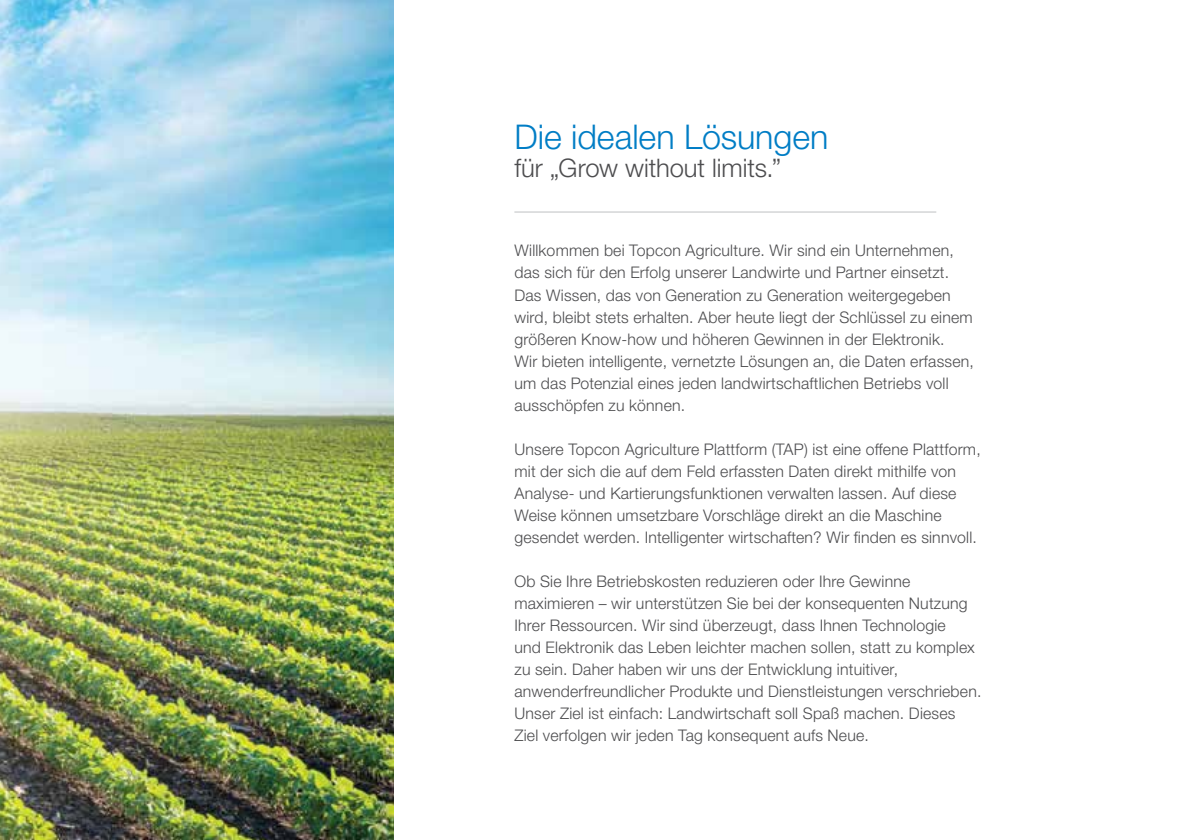
<style>
.page{position:relative;width:1191px;height:840px;background:#fff}
.page>*{position:absolute;margin:0;border:0;box-sizing:border-box;transform-origin:0 0}
.t1{font:300 34px "Helvetica Neue LTW1 G";color:#007dc5}
.t2{font:300 25.6px "Helvetica Neue LTW1 G";letter-spacing:-.005em;color:#4d4d4f}
.t3{font:300 16px/22px "Helvetica Neue LTW1 G";letter-spacing:.015em;color:#4d4d4f}
</style>
<div class="page">
<img style="left:0;top:0;width:393px;height:839px">
<hr style="left:514px;top:211px;width:422px;height:2px;background:#d1d3d4">
<h1 class="t1" style="left:514px;top:116px;width:315px">Die idealen Lösungen</h1>
<h2 class="t2" style="left:514px;top:152px;width:268px">für „Grow without limits.”</h2>
<p class="t3" style="left:514px;top:239px;width:461px">Willkommen bei Topcon Agriculture. Wir sind ein Unternehmen, das sich für den Erfolg unserer Landwirte und Partner einsetzt.<br>Das Wissen, das von Generation zu Generation weitergegeben wird, bleibt stets erhalten. Aber heute liegt der Schlüssel zu einem größeren Know-how und höheren Gewinnen in der Elektronik.<br>Wir bieten intelligente, vernetzte Lösungen an, die Daten erfassen, um das Potenzial eines jeden landwirtschaftlichen Betriebs voll ausschöpfen zu können.</p>
<p class="t3" style="left:514px;top:437px;width:468px">Unsere Topcon Agriculture Plattform (TAP) ist eine offene Plattform, mit der sich die auf dem Feld erfassten Daten direkt mithilfe von Analyse- und Kartierungsfunktionen verwalten lassen. Auf diese Weise können umsetzbare Vorschläge direkt an die Maschine gesendet werden. Intelligenter wirtschaften? Wir finden es sinnvoll.</p>
<p class="t3" style="left:514px;top:569px;width:468px">Ob Sie Ihre Betriebskosten reduzieren oder Ihre Gewinne maximieren – wir unterstützen Sie bei der konsequenten Nutzung Ihrer Ressourcen. Wir sind überzeugt, dass Ihnen Technologie<br>und Elektronik das Leben leichter machen sollen, statt zu komplex zu sein. Daher haben wir uns der Entwicklung intuitiver, anwenderfreundlicher Produkte und Dienstleistungen verschrieben.<br>Unser Ziel ist einfach: Landwirtschaft soll Spaß machen. Dieses Ziel verfolgen wir jeden Tag konsequent aufs Neue.</p>
</div>
